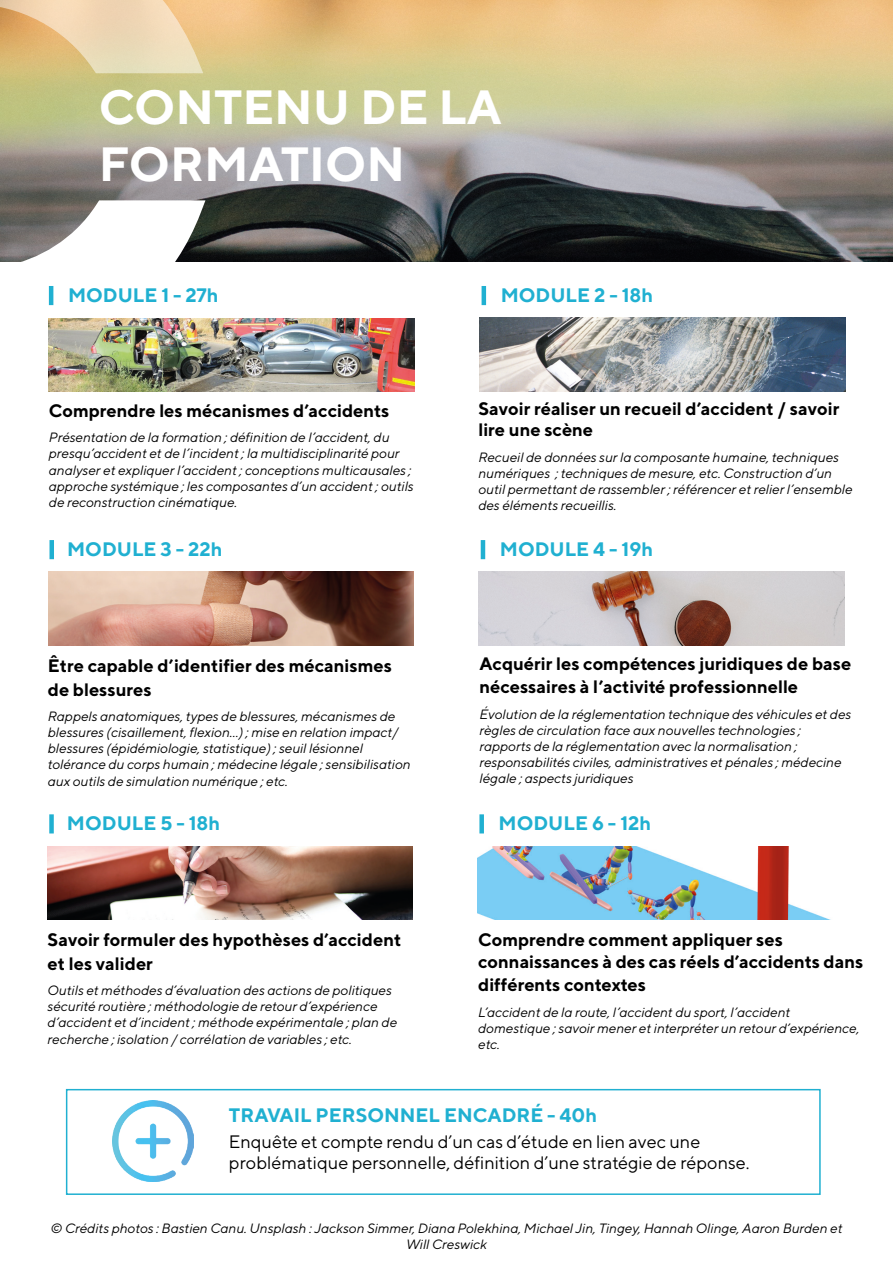
<style>
.page{position:relative;width:893px;height:1263px;background:#fff}
.page>*{position:absolute;margin:0;border:0;box-sizing:border-box;transform-origin:0 0}
.t1{font:700 48px "TT Norms";color:#fff}
.t2{font:700 19.5px "TT Norms";color:#20b0d1}
.t3{font:700 18px/21.6px "TT Norms";color:#000}
.t4{font:18px/21.6px "TT Norms";color:#000}
.t5{font:italic 13.5px/16.2px "TT Norms";color:#000}
</style>
<div class="page">
<div style="left:66px;top:1089px;width:755px;height:106px;background:#fff;border:2px solid #20b0d1"></div>
<img style="left:0;top:0;width:893px;height:261px">
<svg style="left:0;top:200px;width:228px;height:192px"></svg>
<svg style="left:0;top:0;width:203px;height:73px;background:#e9cd9f"></svg>
<hr style="left:49px;top:286px;width:4px;height:19px;background:#20b0d1">
<img style="left:49px;top:318px;width:366px;height:73px">
<img style="left:479px;top:318px;width:366px;height:73px">
<hr style="left:482px;top:286px;width:4px;height:19px;background:#20b0d1">
<img style="left:48px;top:572px;width:366px;height:73px">
<img style="left:479px;top:572px;width:365px;height:73px">
<hr style="left:481px;top:540px;width:4px;height:19px;background:#20b0d1">
<hr style="left:50px;top:540px;width:4px;height:19px;background:#20b0d1">
<img style="left:48px;top:846px;width:364px;height:73px">
<div style="left:49px;top:814px;width:5px;height:19px;background:#20b0d1"></div>
<img style="left:477px;top:846px;width:351px;height:73px">
<div style="left:479px;top:814px;width:5px;height:19px;background:#20b0d1"></div>
<img style="left:113px;top:1100px;width:81px;height:81px">
<p class="t1" style="left:99px;top:77px;width:404px">CONTENU DE LA</p>
<p class="t1" style="left:99px;top:134px;width:308px">FORMATION</p>
<p class="t2" style="left:68px;top:282px;width:152px">MODULE 1 - 27h</p>
<p class="t3" style="left:49px;top:399px;width:342px">Comprendre les mécanismes d’accidents</p>
<p class="t5" style="left:49px;top:429px;width:352px">Présentation de la formation ; définition de l’accident, du presqu’accident et de l’incident ; la multidisciplinarité pour</p>
<p class="t5" style="left:49px;top:461px;width:364px">analyser et expliquer l’accident ; conceptions multicausales ;</p>
<p class="t5" style="left:49px;top:478px;width:366px">approche systémique ; les composantes d’un accident ; outils de reconstruction cinématique.</p>
<p class="t2" style="left:501px;top:282px;width:154px">MODULE 2 - 18h</p>
<p class="t3" style="left:478px;top:397px;width:362px">Savoir réaliser un recueil d’accident / savoir lire une scène</p>
<p class="t5" style="left:478px;top:449px;width:376px">Recueil de données sur la composante humaine, techniques numériques ; techniques de mesure, etc. Construction d’un outil permettant de rassembler ; référencer et relier l’ensemble des éléments recueillis.</p>
<p class="t2" style="left:67px;top:536px;width:157px">MODULE 3 - 22h</p>
<p class="t2" style="left:500px;top:536px;width:155px">MODULE 4 - 19h</p>
<p class="t3" style="left:48px;top:654px;width:346px;line-height:23.4px">Être capable d’identifier des mécanismes de blessures</p>
<p class="t5" style="left:48px;top:708px;width:349px">Rappels anatomiques, types de blessures, mécanismes de</p>
<p class="t5" style="left:48px;top:724px;width:364px">blessures (cisaillement, flexion…) ; mise en relation impact/ blessures (épidémiologie, statistique) ; seuil lésionnel tolérance du corps humain ; médecine légale ; sensibilisation aux outils de simulation numérique ; etc.</p>
<p class="t2" style="left:67px;top:811px;width:155px">MODULE 5 - 18h</p>
<p class="t3" style="left:48px;top:929px;width:355px">Savoir formuler des hypothèses d’accident</p>
<p class="t3" style="left:48px;top:952px;width:107px">et les valider</p>
<p class="t5" style="left:48px;top:982px;width:351px">Outils et méthodes d’évaluation des actions de politiques sécurité routière ; méthodologie de retour d’expérience d’accident et d’incident ; méthode expérimentale ; plan de recherche ; isolation / corrélation de variables ; etc.</p>
<p class="t3" style="left:479px;top:652px;width:373px;line-height:23.4px">Acquérir les compétences juridiques de base nécessaires à l’activité professionnelle</p>
<p class="t5" style="left:479px;top:705px;width:373px">Évolution de la réglementation technique des véhicules et des</p>
<p class="t5" style="left:479px;top:722px;width:364px">règles de circulation face aux nouvelles technologies ; rapports de la réglementation avec la normalisation ; responsabilités civiles, administratives et pénales ; médecine légale ; aspects juridiques</p>
<p class="t2" style="left:499px;top:811px;width:154px">MODULE 6 - 12h</p>
<p class="t3" style="left:478px;top:929px;width:387px">Comprendre comment appliquer ses connaissances à des cas réels d’accidents dans</p>
<p class="t3" style="left:478px;top:974px;width:169px">différents contextes</p>
<p class="t5" style="left:478px;top:1003px;width:383px">L’accident de la route, l’accident du sport, l’accident domestique ; savoir mener et interpréter un retour d’expérience, etc.</p>
<p class="t2" style="left:229px;top:1103px;width:370px">TRAVAIL PERSONNEL ENCADRÉ - 40h</p>
<p class="t4" style="left:229px;top:1130px;width:522px">Enquête et compte rendu d’un cas d’étude en lien avec une problématique personnelle, définition d’une stratégie de réponse.</p>
<p class="t5" style="left:51px;top:1219px;width:793px">© Crédits photos : Bastien Canu. Unsplash : Jackson Simmer, Diana Polekhina, Michael Jin, Tingey, Hannah Olinge, Aaron Burden et</p>
<p class="t5" style="left:406px;top:1236px;width:82px">Will Creswick</p>
</div>
